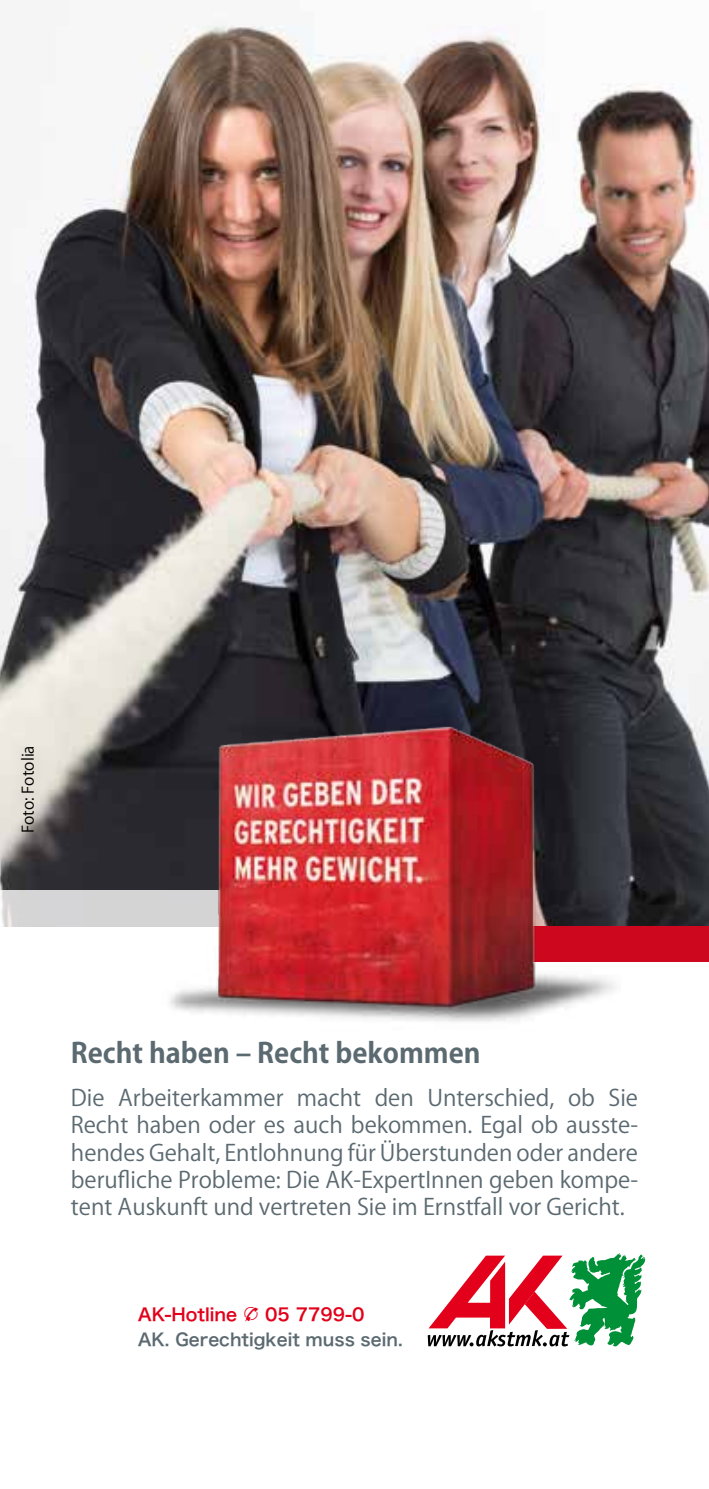
<style>
.page{position:relative;width:709px;height:1489px;background:#fff}
.page>*{position:absolute;margin:0;border:0;box-sizing:border-box;transform-origin:0 0}
.t1{font:700 27.5px "Koz Go Pro";color:#5b6970}
.t2{font:22.5px/27px "Koz Go Pro";color:#5b6970;text-align:justify}
.t3{font:17.25px "Hira Kaku Pro W6";color:#5b6970}
.t4{font:17.25px "Hira Kaku Pro W6";color:#e2001a}
.t5{font:15.75px "Koz Go Pro";color:#000}
.s1{font-family:"European Pi Three";font-size:19.5px}
</style>
<div class="page">
<img style="left:0;top:23px;width:709px;height:903px">
<div style="left:450px;top:926px;width:259px;height:35px;background:#cd071e"></div>
<div style="left:0;top:890px;width:253px;height:36px;background:#d5d4d6"></div>
<img style="left:132px;top:715px;width:519px;height:307px">
<svg style="left:428px;top:1253px;width:217px;height:93px"></svg>
<p class="t5" style="left:18px;top:833px;width:89px;rotate:-90deg">Foto: Fotolia</p>
<p class="t1" style="left:71px;top:1035px;width:411px">Recht haben – Recht bekommen</p>
<p class="t2" style="left:71px;top:1085px;width:568px">Die Arbeiterkammer macht den Unterschied, ob Sie Recht haben oder es auch bekommen. Egal ob ausste&shy;hendes Gehalt, Entlohnung für Überstunden oder andere berufliche Probleme: Die AK-ExpertInnen geben kompe&shy;tent Auskunft und vertreten Sie im Ernstfall vor Gericht.</p>
<p class="t4" style="left:138px;top:1298px;width:228px">AK-Hotline <span class="s1">T</span> 05 7799-0</p>
<p class="t3" style="left:138px;top:1324px;width:266px">AK. Gerechtigkeit muss sein.</p>
</div>
